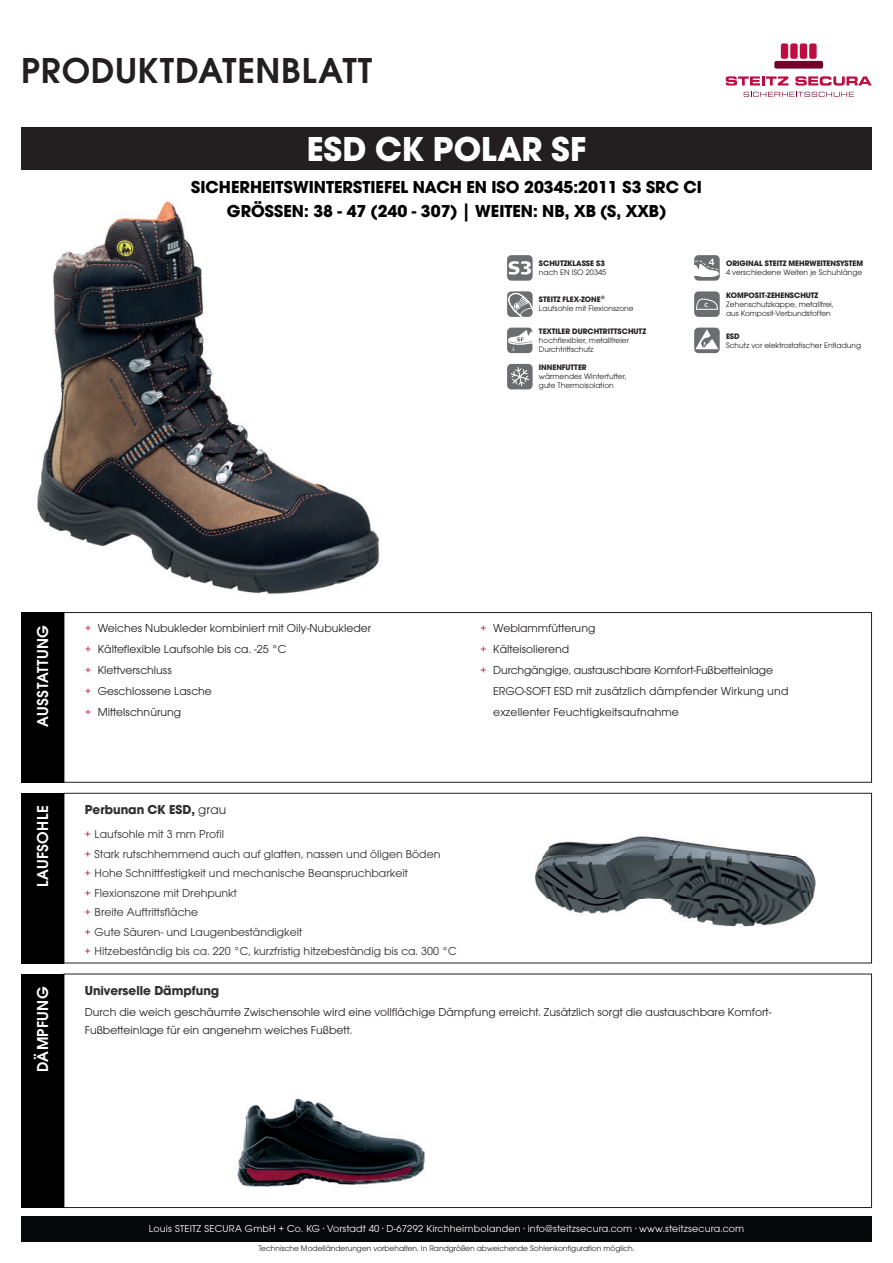
<style>
.page{position:relative;width:893px;height:1263px;background:#fff}
.page>*{position:absolute;margin:0;border:0;box-sizing:border-box;transform-origin:0 0}
.t1{font:600 37.5px "Avant Gard Goth EF";letter-spacing:.02em;color:#231f20}
.t2{font:700 36px "Avant Gard Goth EF";color:#fff}
.t3{font:700 18px/24px "Avant Gard Goth EF";color:#000001;text-align:center}
.t4{font:600 16.5px "Avant Gard Goth EF";letter-spacing:.02em;color:#fff}
.t5{font:700 13.5px "Avant Gard Goth EF";color:#312f30}
.t6{font:12px/21px "Avant Gard Goth EF";color:#231f20}
.t7{font:12px/19.5px "Avant Gard Goth EF";color:#312f30}
.t8{font:12px/21px "Avant Gard Goth EF";color:#bc0e41;text-align:justify}
.t9{font:10.5px "Avant Gard Goth EF";letter-spacing:.02em;color:#fff}
.t10{font:8.25px/9px "Avant Gard Goth EF";color:#231f20}
.t11{font:700 8.25px "Avant Gard Goth EF";color:#231f20}
.t12{font:700 6.15px "Myriad Pro";color:#fff}
.s1{font-weight:400}
.s2{color:#bc0e41}
</style>
<div class="page">
<div style="left:64px;top:612px;width:808px;height:170px;border:1px solid #231f20"></div>
<div style="left:64px;top:793px;width:808px;height:170px;border:1px solid #231f20"></div>
<div style="left:64px;top:974px;width:808px;height:234px;border:1px solid #231f20"></div>
<div style="left:21px;top:1216px;width:851px;height:26px;background:#070809"></div>
<svg style="left:726px;top:76px;width:62px;height:10px"></svg>
<svg style="left:795px;top:76px;width:77px;height:10px"></svg>
<div style="left:774px;top:61px;width:49px;height:8px;background:#75012a;border-radius:2px"></div>
<div style="left:781px;top:43px;width:7px;height:16px;background:#bc0e41;border-radius:2px"></div>
<div style="left:790px;top:43px;width:8px;height:16px;background:#bc0e41;border-radius:2px"></div>
<div style="left:800px;top:43px;width:7px;height:16px;background:#bc0e41;border-radius:2px"></div>
<div style="left:809px;top:43px;width:8px;height:16px;background:#bc0e41;border-radius:2px"></div>
<svg style="left:744px;top:92px;width:110px;height:5px"></svg>
<div style="left:21px;top:128px;width:851px;height:42px;background:#231f20"></div>
<div style="left:21px;top:612px;width:43px;height:170px;background:#000001"></div>
<div style="left:21px;top:793px;width:43px;height:170px;background:#000001"></div>
<div style="left:21px;top:974px;width:43px;height:234px;background:#000001"></div>
<img style="left:37px;top:201px;width:343px;height:393px">
<img style="left:535px;top:836px;width:281px;height:91px">
<div style="left:507px;top:255px;width:26px;height:26px;background:#6c6d70;border-radius:4px"></div>
<svg style="left:509px;top:261px;width:22px;height:14px"></svg>
<svg style="left:694px;top:255px;width:26px;height:26px"></svg>
<svg style="left:507px;top:291px;width:26px;height:26px"></svg>
<div style="left:694px;top:291px;width:26px;height:26px;background:#6c6d70;border-radius:4px"></div>
<svg style="left:696px;top:298px;width:22px;height:12px"></svg>
<svg style="left:507px;top:328px;width:26px;height:25px"></svg>
<div style="left:694px;top:328px;width:26px;height:25px;background:linear-gradient(to right,#6c6d70,#6c6d70);border-radius:4px"></div>
<svg style="left:695px;top:329px;width:23px;height:20px"></svg>
<svg style="left:507px;top:364px;width:26px;height:25px"></svg>
<img style="left:237px;top:1098px;width:188px;height:89px">
<h1 class="t1" style="left:21px;top:48px;width:353px">PRODUKTDATENBLATT</h1>
<h2 class="t2" style="left:307px;top:127px;width:281px">ESD CK POLAR SF</h2>
<h3 class="t3" style="left:191px;top:175px;width:512px">SICHERHEITSWINTERSTIEFEL NACH EN ISO 20345:2011 S3 SRC CI<br>GRÖSSEN: 38 - 47 (240 - 307) | WEITEN: NB, XB (S, XXB)</h3>
<p class="t11" style="left:539px;top:258px;width:67px">SCHUTZKLASSE S3</p>
<p class="t10" style="left:539px;top:268px;width:69px">nach EN ISO 20345</p>
<p class="t11" style="left:539px;top:295px;width:67px">STEITZ FLEX-ZONE®</p>
<p class="t10" style="left:539px;top:304px;width:96px">Laufsohle mit Flexionszone</p>
<p class="t11" style="left:539px;top:326px;width:109px">TEXTILER DURCHTRITTSCHUTZ</p>
<p class="t10" style="left:539px;top:336px;width:92px">hochflexibler, metallfreier<br>Durchtrittschutz</p>
<p class="t11" style="left:539px;top:363px;width:49px">INNENFUTTER</p>
<p class="t10" style="left:539px;top:372px;width:89px">wärmendes Winterfutter, gute Thermoisolation</p>
<p class="t12" style="left:704px;top:301px;width:5px">C</p>
<p class="t11" style="left:726px;top:258px;width:139px">ORIGINAL STEITZ MEHRWEITENSYSTEM</p>
<p class="t10" style="left:726px;top:268px;width:138px">4 verschiedene Weiten je Schuhlänge</p>
<p class="t11" style="left:726px;top:290px;width:94px">KOMPOSIT-ZEHENSCHUTZ</p>
<p class="t10" style="left:726px;top:300px;width:109px">Zehenschutzkappe, metallfrei, aus Komposit-Verbundstoffen</p>
<p class="t11" style="left:726px;top:331px;width:15px">ESD</p>
<p class="t10" style="left:726px;top:340px;width:137px">Schutz vor elektrostatischer Entladung</p>
<h3 class="t4" style="left:33px;top:727px;width:103px;rotate:-90deg">AUSSTATTUNG</h3>
<h3 class="t4" style="left:33px;top:887px;width:83px;rotate:-90deg">LAUFSOHLE</h3>
<h3 class="t4" style="left:33px;top:1072px;width:87px;rotate:-90deg">DÄMPFUNG</h3>
<p class="t8" style="left:85px;top:618px;width:7px">+ + + + +</p>
<p class="t6" style="left:98px;top:618px;width:275px">Weiches Nubukleder kombiniert mit Oily-Nubukleder<br>Kälteflexible Laufsohle bis ca. -25 °C<br>Klettverschluss<br>Geschlossene Lasche<br>Mittelschnürung</p>
<p class="t8" style="left:480px;top:618px;width:7px">+ + +</p>
<p class="t6" style="left:493px;top:618px;width:297px">Weblammfütterung<br>Kälteisolierend<br>Durchgängige, austauschbare Komfort-Fußbetteinlage ERGO-SOFT ESD mit zusätzlich dämpfender Wirkung und exzellenter Feuchtigkeitsaufnahme</p>
<p class="t5" style="left:85px;top:801px;width:143px">Perbunan CK ESD, <span class="s1">grau</span></p>
<p class="t7" style="left:85px;top:825px;width:373px"><span class="s2">+</span> Laufsohle mit 3 mm Profil<br><span class="s2">+</span> Stark rutschhemmend auch auf glatten, nassen und öligen Böden<br><span class="s2">+</span> Hohe Schnittfestigkeit und mechanische Beanspruchbarkeit<br><span class="s2">+</span> Flexionszone mit Drehpunkt<br><span class="s2">+</span> Breite Auftrittsfläche<br><span class="s2">+</span> Gute Säuren- und Laugenbeständigkeit<br><span class="s2">+</span> Hitzebeständig bis ca. 220 °C, kurzfristig hitzebeständig bis ca. 300 °C</p>
<p class="t5" style="left:85px;top:983px;width:136px">Universelle Dämpfung</p>
<p class="t6" style="left:85px;top:1002px;width:688px;line-height:18px">Durch die weich geschäumte Zwischensohle wird eine vollflächige Dämpfung erreicht. Zusätzlich sorgt die austauschbare Komfort-<br>Fußbetteinlage für ein angenehm weiches Fußbett.</p>
<p class="t9" style="left:149px;top:1223px;width:597px">Louis STEITZ SECURA GmbH + Co. KG · Vorstadt 40 · D-67292 Kirchheimbolanden · info@steitzsecura.com · www.steitzsecura.com</p>
<p class="t10" style="left:258px;top:1244px;width:378px">Technische Modelländerungen vorbehalten. In Randgrößen abweichende Sohlenkonfiguration möglich.</p>
</div>
